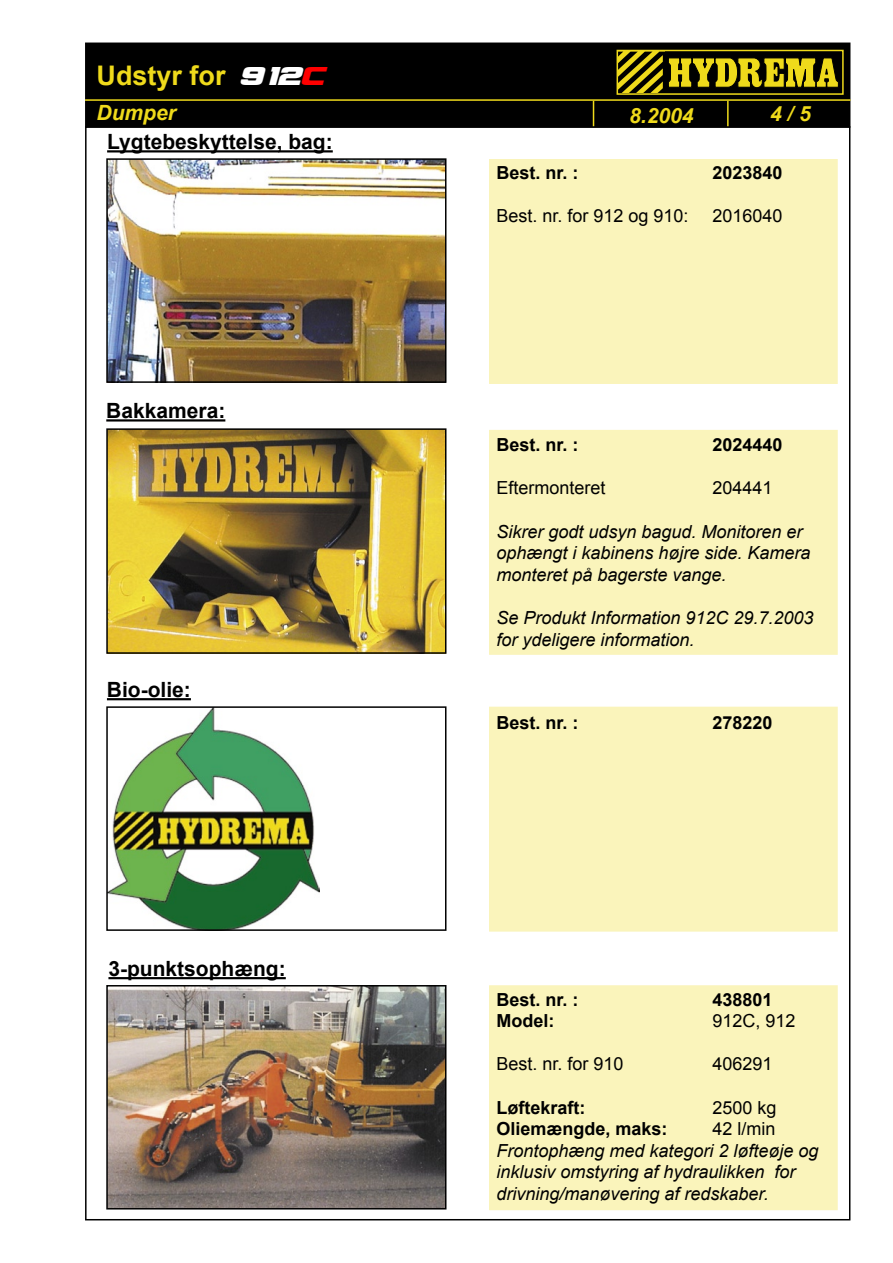
<style>
.page{position:relative;width:893px;height:1263px;background:#fff}
.page>*{position:absolute;margin:0;border:0;box-sizing:border-box;transform-origin:0 0}
.t1{font:700 27px "Arial";color:#efda1b}
.t2{font:700 21px "Arial";color:#000}
.t3{font:italic 700 21px "Arial";color:#efda1b}
.t4{font:italic 18px/21.6px "Arial";color:#000}
.t5{font:700 18px "Arial";color:#000}
.t6{font:18px "Arial";color:#000}
.s1{font-family:"Vipnagorgialla";font-weight:400;font-style:italic;font-size:36px;color:#fff}
.s2{font-family:"Vipnagorgialla";font-weight:400;font-style:italic;font-size:36px;color:#f00}
</style>
<div class="page">
<div style="left:86px;top:43px;width:764px;height:84px;background:#000"></div>
<hr style="left:85px;top:99px;width:765px;height:2px;background:#efda1b">
<hr style="left:727px;top:101px;width:2px;height:26px;background:#efda1b">
<svg style="left:593px;top:101px;width:1px;height:25px"></svg>
<svg style="left:619px;top:53px;width:219px;height:39px"></svg>
<div style="left:616px;top:50px;width:228px;height:45px;border:2px solid #efda1b"></div>
<div style="left:490px;top:160px;width:347px;height:223px;background:#faf4bb"></div>
<div style="left:489px;top:159px;width:349px;height:225px;border:2px solid #faf4bb"></div>
<img style="left:109px;top:161px;width:334px;height:219px">
<div style="left:106px;top:158px;width:340px;height:225px;border:2px solid #000"></div>
<img style="left:109px;top:431px;width:334px;height:220px">
<div style="left:106px;top:428px;width:340px;height:226px;border:2px solid #000"></div>
<div style="left:490px;top:986px;width:347px;height:223px;background:#faf4bb"></div>
<div style="left:489px;top:985px;width:349px;height:225px;border:2px solid #faf4bb"></div>
<img style="left:109px;top:988px;width:334px;height:218px">
<div style="left:106px;top:985px;width:340px;height:224px;border:2px solid #000"></div>
<div style="left:490px;top:707px;width:347px;height:224px;background:#faf4bb"></div>
<div style="left:489px;top:707px;width:349px;height:225px;border:2px solid #faf4bb"></div>
<img style="left:109px;top:709px;width:211px;height:219px">
<div style="left:106px;top:706px;width:340px;height:225px;border:2px solid #000"></div>
<div style="left:490px;top:431px;width:347px;height:223px;background:#faf4bb"></div>
<div style="left:489px;top:430px;width:349px;height:225px;border:2px solid #faf4bb"></div>
<hr style="left:107px;top:150px;width:226px;height:2px;background:#000">
<hr style="left:107px;top:698px;width:84px;height:2px;background:#000">
<hr style="left:108px;top:977px;width:178px;height:2px;background:#000">
<hr style="left:106px;top:419px;width:119px;height:2px;background:#000">
<p class="t1" style="left:97px;top:58px;width:237px">Udstyr for <span class="s1">912</span><span class="s2">C</span></p>
<p class="t3" style="left:97px;top:99px;width:81px">Dumper</p>
<p class="t2" style="left:107px;top:128px;width:227px">Lygtebeskyttelse, bag:</p>
<p class="t2" style="left:106px;top:397px;width:121px">Bakkamera:</p>
<p class="t2" style="left:107px;top:676px;width:86px">Bio-olie:</p>
<p class="t2" style="left:108px;top:955px;width:179px">3-punktsophæng:</p>
<p class="t3" style="left:629px;top:102px;width:66px">8.2004</p>
<p class="t3" style="left:770px;top:100px;width:42px">4 / 5</p>
<p class="t5" style="left:496px;top:161px;width:84px">Best. nr. :</p>
<p class="t5" style="left:712px;top:161px;width:72px">2023840</p>
<p class="t6" style="left:496px;top:204px;width:194px">Best. nr. for 912 og 910:</p>
<p class="t6" style="left:712px;top:204px;width:72px">2016040</p>
<p class="t5" style="left:496px;top:433px;width:84px">Best. nr. :</p>
<p class="t5" style="left:712px;top:433px;width:72px">2024440</p>
<p class="t6" style="left:496px;top:476px;width:111px">Eftermonteret</p>
<p class="t6" style="left:712px;top:476px;width:62px">204441</p>
<p class="t4" style="left:496px;top:521px;width:316px">Sikrer godt udsyn bagud. Monitoren er ophængt i kabinens højre side. Kamera monteret på bagerste vange.</p>
<p class="t4" style="left:496px;top:607px;width:319px">Se Produkt Information 912C 29.7.2003</p>
<p class="t4" style="left:496px;top:629px;width:200px">for ydeligere information.</p>
<p class="t5" style="left:496px;top:710px;width:84px">Best. nr. :</p>
<p class="t5" style="left:712px;top:710px;width:62px">278220</p>
<p class="t5" style="left:496px;top:987px;width:84px">Best. nr. :</p>
<p class="t5" style="left:712px;top:987px;width:62px">438801</p>
<p class="t5" style="left:496px;top:1009px;width:59px">Model:</p>
<p class="t6" style="left:712px;top:1009px;width:85px">912C, 912</p>
<p class="t6" style="left:496px;top:1052px;width:129px">Best. nr. for 910</p>
<p class="t6" style="left:712px;top:1052px;width:62px">406291</p>
<p class="t5" style="left:496px;top:1095px;width:90px">Løftekraft:</p>
<p class="t6" style="left:712px;top:1095px;width:66px">2500 kg</p>
<p class="t5" style="left:496px;top:1117px;width:173px">Oliemængde, maks:</p>
<p class="t6" style="left:712px;top:1117px;width:65px">42 l/min</p>
<p class="t4" style="left:496px;top:1140px;width:324px">Frontophæng med kategori 2 løfteøje og inklusiv omstyring af hydraulikken for drivning/manøvering af redskaber.</p>
</div>
